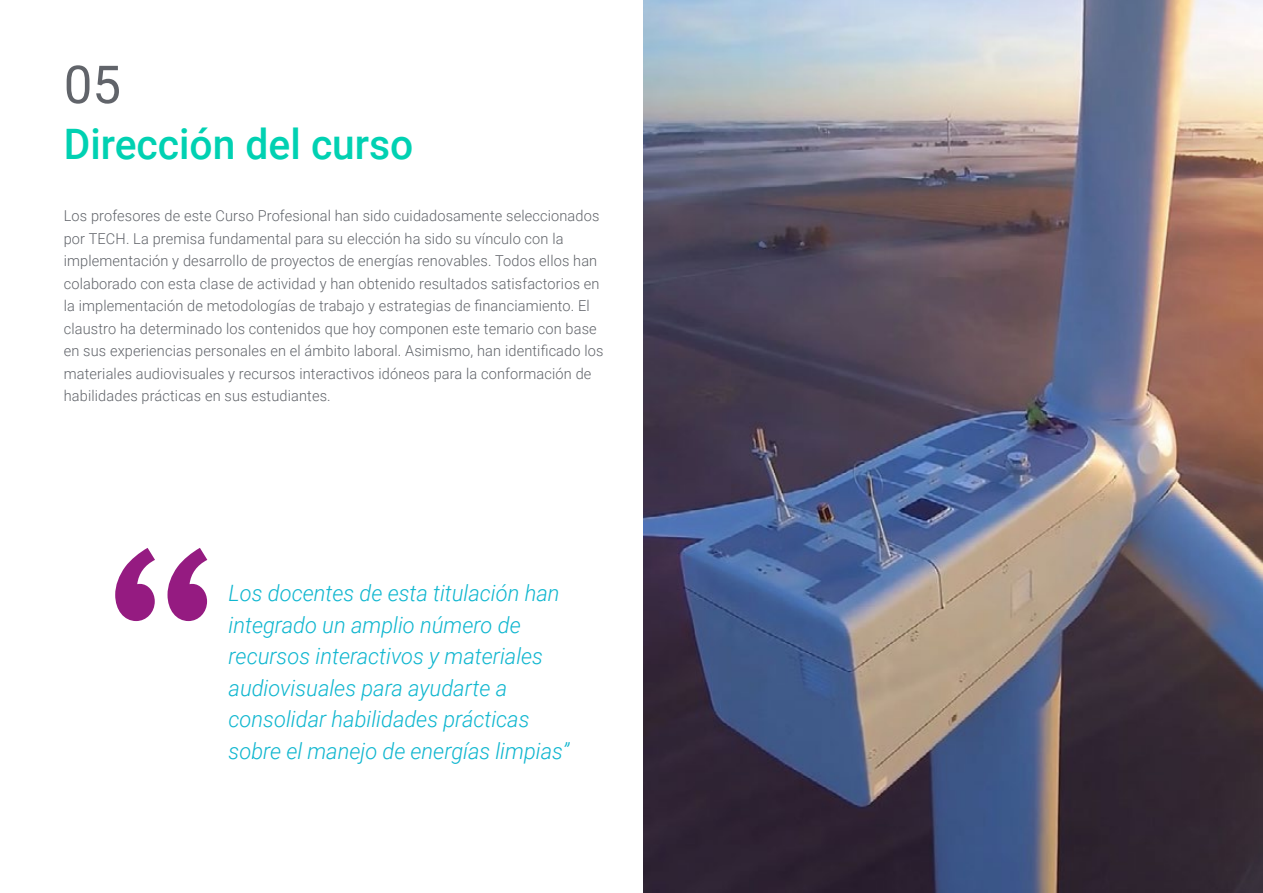
<style>
.page{position:relative;width:1263px;height:893px;background:#fff}
.page>*{position:absolute;margin:0;border:0;box-sizing:border-box;transform-origin:0 0}
.t1{font:52.5px "Roboto";color:#61646a}
.t2{font:500 42px "Roboto";color:#00d1b2}
.t3{font:italic 300 22.5px/31.5px "Roboto";color:#0fb6cf}
.t4{font:300 15px/22.5px "Roboto";letter-spacing:.01em;color:#61646a}
</style>
<div class="page">
<img style="left:643px;top:0;width:620px;height:893px">
<svg style="left:115px;top:548px;width:92px;height:73px"></svg>
<h1 class="t1" style="left:64px;top:48px;width:59px">05</h1>
<h2 class="t2" style="left:64px;top:115px;width:351px">Dirección del curso</h2>
<p class="t4" style="left:64px;top:204px;width:541px">Los profesores de este Curso Profesional han sido cuidadosamente seleccionados por TECH. La premisa fundamental para su elección ha sido su vínculo con la implementación y desarrollo de proyectos de energías renovables. Todos ellos han colaborado con esta clase de actividad y han obtenido resultados satisfactorios en la implementación de metodologías de trabajo y estrategias de financiamiento. El claustro ha determinado los contenidos que hoy componen este temario con base en sus experiencias personales en el ámbito laboral. Asimismo, han identificado los materiales audiovisuales y recursos interactivos idóneos para la conformación de habilidades prácticas en sus estudiantes.</p>
<h3 class="t3" style="left:229px;top:577px;width:342px">Los docentes de esta titulación han integrado un amplio número de recursos interactivos y materiales audiovisuales para ayudarte a consolidar habilidades prácticas sobre el manejo de energías limpias”</h3>
</div>
